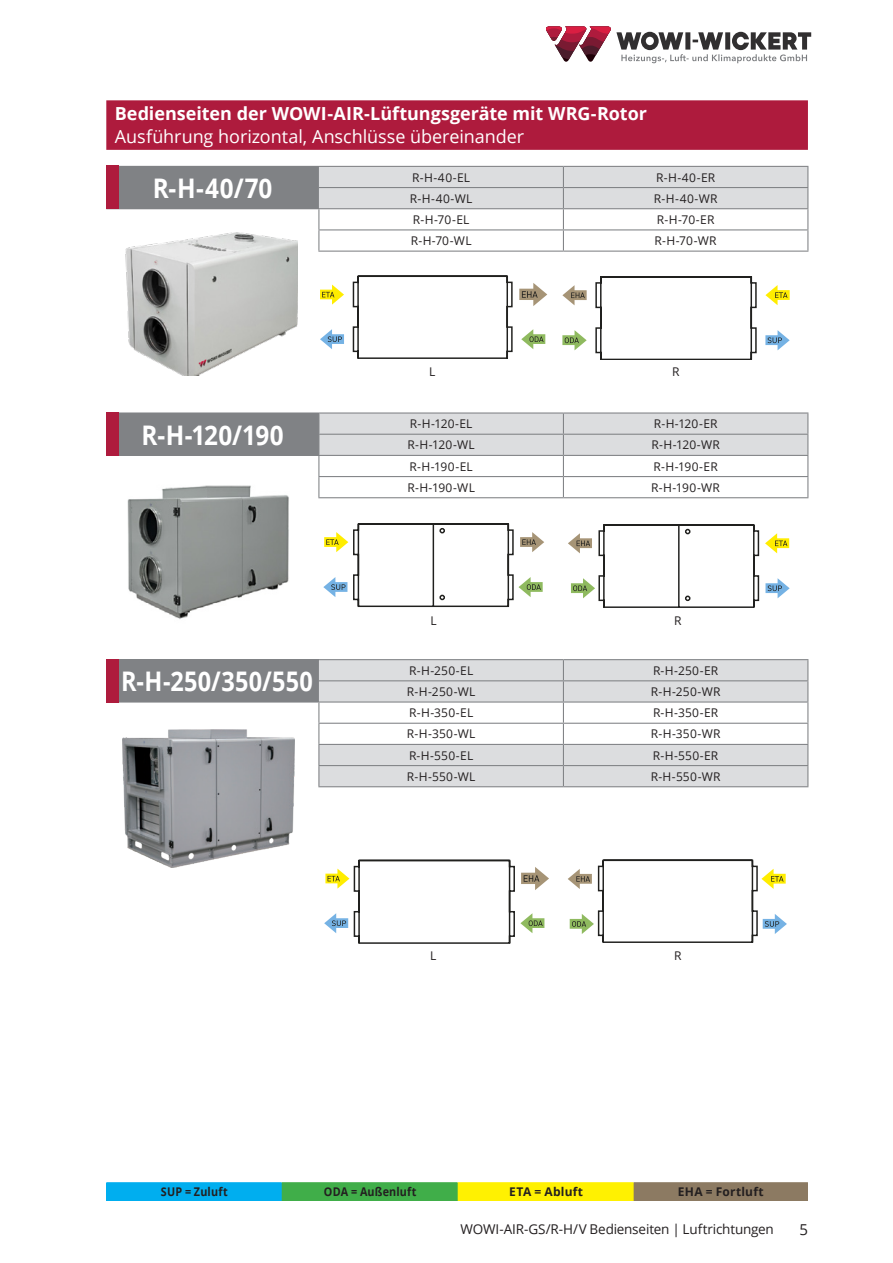
<style>
.page{position:relative;width:893px;height:1263px;background:#fff}
.page>*{position:absolute;margin:0;border:0;box-sizing:border-box;transform-origin:0 0}
.t1{font:700 27px "Open Sans";letter-spacing:.015em;color:#fff;scale:.9 1}
.t2{font:700 27px "Open Sans";letter-spacing:.015em;color:#fff;scale:.87 1}
.t3{font:700 18px "Open Sans";letter-spacing:-.005em;color:#fff}
.t4{font:18px "Open Sans";letter-spacing:-.005em;color:#fff}
.t5{font:15px "Open Sans";color:#231f20}
.t6{font:13.5px "Open Sans";letter-spacing:-.015em;color:#231f20}
.t7{font:12px "Open Sans";letter-spacing:.02em;color:#231f20}
.t8{font:700 12px "Open Sans";letter-spacing:.015em;color:#231f20;scale:.9 1}
.t9{font:700 12px "Open Sans";letter-spacing:.015em;color:#231f20}
</style>
<div class="page">
<svg style="left:546px;top:27px;width:265px;height:36px"></svg>
<svg style="left:323px;top:523px;width:221px;height:85px"></svg>
<svg style="left:568px;top:524px;width:222px;height:84px"></svg>
<img style="left:127px;top:485px;width:162px;height:134px">
<div style="left:106px;top:413px;width:213px;height:42px;background:#808285"></div>
<hr style="left:106px;top:412px;width:213px;height:2px;background:#808285">
<hr style="left:319px;top:412px;width:244px;height:2px;background:#808285">
<hr style="left:563px;top:412px;width:245px;height:2px;background:#808285">
<hr style="left:318px;top:497px;width:245px;height:1px;background:#808285">
<hr style="left:563px;top:497px;width:245px;height:1px;background:#808285">
<svg style="left:318px;top:413px;width:490px;height:84px"></svg>
<div style="left:106px;top:412px;width:13px;height:44px;background:#ae1b3d"></div>
<img style="left:122px;top:730px;width:173px;height:137px">
<div style="left:106px;top:660px;width:213px;height:42px;background:#808285"></div>
<svg style="left:319px;top:660px;width:488px;height:126px;fill:#dcdddf"></svg>
<hr style="left:319px;top:680px;width:244px;height:1px;background:#808285">
<hr style="left:563px;top:680px;width:245px;height:1px;background:#808285">
<hr style="left:318px;top:723px;width:245px;height:1px;background:#808285">
<hr style="left:563px;top:723px;width:245px;height:1px;background:#808285">
<hr style="left:318px;top:765px;width:245px;height:1px;background:#808285">
<hr style="left:563px;top:765px;width:245px;height:1px;background:#808285">
<svg style="left:807px;top:660px;width:1px;height:126px"></svg>
<hr style="left:106px;top:659px;width:213px;height:1px;background:#808285">
<hr style="left:319px;top:659px;width:244px;height:1px;background:#808285">
<hr style="left:563px;top:659px;width:245px;height:1px;background:#808285">
<hr style="left:319px;top:701px;width:244px;height:1px;background:#808285">
<hr style="left:563px;top:701px;width:245px;height:1px;background:#808285">
<hr style="left:318px;top:744px;width:245px;height:1px;background:#808285">
<hr style="left:563px;top:744px;width:245px;height:1px;background:#808285">
<hr style="left:318px;top:786px;width:245px;height:1px;background:#808285">
<hr style="left:563px;top:786px;width:245px;height:1px;background:#808285">
<svg style="left:318px;top:702px;width:1px;height:84px"></svg>
<svg style="left:563px;top:660px;width:1px;height:126px"></svg>
<svg style="left:324px;top:859px;width:225px;height:85px"></svg>
<svg style="left:568px;top:859px;width:219px;height:84px"></svg>
<div style="left:106px;top:659px;width:13px;height:43px;background:#ae1b3d"></div>
<div style="left:106px;top:1183px;width:176px;height:17px;background:#00aeef"></div>
<div style="left:282px;top:1183px;width:176px;height:17px;background:#40ae49"></div>
<div style="left:458px;top:1183px;width:176px;height:17px;background:#fff101"></div>
<div style="left:634px;top:1183px;width:173px;height:17px;background:#8c7a62"></div>
<hr style="left:106px;top:1182px;width:176px;height:1px;background:#00aeef">
<hr style="left:106px;top:1200px;width:176px;height:1px;background:#00aeef">
<hr style="left:282px;top:1182px;width:176px;height:1px;background:#40ae49">
<hr style="left:282px;top:1200px;width:176px;height:1px;background:#40ae49">
<hr style="left:458px;top:1182px;width:176px;height:1px;background:#fff101">
<hr style="left:458px;top:1200px;width:176px;height:1px;background:#fff101">
<hr style="left:634px;top:1182px;width:174px;height:1px;background:#8c7a62">
<svg style="left:807px;top:1183px;width:1px;height:17px"></svg>
<hr style="left:634px;top:1200px;width:174px;height:1px;background:#8c7a62">
<div style="left:106px;top:100px;width:702px;height:50px;background:#ae1b3d"></div>
<img style="left:125px;top:232px;width:173px;height:143px">
<div style="left:106px;top:166px;width:213px;height:43px;background:#808285"></div>
<hr style="left:318px;top:251px;width:245px;height:1px;background:#808285">
<hr style="left:563px;top:251px;width:245px;height:1px;background:#808285">
<svg style="left:318px;top:166px;width:490px;height:85px"></svg>
<svg style="left:320px;top:329px;width:24px;height:20px"></svg>
<svg style="left:352px;top:275px;width:161px;height:84px"></svg>
<svg style="left:320px;top:285px;width:24px;height:20px"></svg>
<svg style="left:519px;top:283px;width:28px;height:23px"></svg>
<svg style="left:521px;top:329px;width:24px;height:20px"></svg>
<svg style="left:765px;top:330px;width:25px;height:20px"></svg>
<svg style="left:562px;top:285px;width:25px;height:20px"></svg>
<svg style="left:562px;top:330px;width:25px;height:20px"></svg>
<svg style="left:765px;top:285px;width:25px;height:20px"></svg>
<svg style="left:595px;top:276px;width:162px;height:84px"></svg>
<div style="left:106px;top:166px;width:13px;height:43px;background:#ae1b3d"></div>
<h2 class="t3" style="left:115px;top:101px;width:534px">Bedienseiten der WOWI-AIR-Lüftungsgeräte mit WRG-Rotor</h2>
<h2 class="t4" style="left:115px;top:125px;width:411px">Ausführung horizontal, Anschlüsse übereinander</h2>
<h1 class="t1" style="left:153px;top:169px;width:135px">R-H-40/70</h1>
<p class="t7" style="left:412px;top:169px;width:59px">R-H-40-EL</p>
<p class="t7" style="left:656px;top:169px;width:61px">R-H-40-ER</p>
<p class="t7" style="left:410px;top:190px;width:64px">R-H-40-WL</p>
<p class="t7" style="left:654px;top:190px;width:65px">R-H-40-WR</p>
<p class="t7" style="left:413px;top:211px;width:58px">R-H-70-EL</p>
<p class="t7" style="left:657px;top:211px;width:59px">R-H-70-ER</p>
<p class="t7" style="left:411px;top:233px;width:62px">R-H-70-WL</p>
<p class="t7" style="left:655px;top:233px;width:64px">R-H-70-WR</p>
<h1 class="t1" style="left:141px;top:416px;width:160px">R-H-120/190</h1>
<h1 class="t2" style="left:121px;top:662px;width:222px">R-H-250/350/550</h1>
<p class="t7" style="left:429px;top:364px;width:8px">L</p>
<p class="t7" style="left:672px;top:364px;width:9px">R</p>
<p class="t7" style="left:410px;top:416px;width:64px">R-H-120-EL</p>
<p class="t7" style="left:654px;top:416px;width:65px">R-H-120-ER</p>
<p class="t7" style="left:408px;top:437px;width:69px">R-H-120-WL</p>
<p class="t7" style="left:651px;top:437px;width:70px">R-H-120-WR</p>
<p class="t7" style="left:410px;top:458px;width:65px">R-H-190-EL</p>
<p class="t7" style="left:653px;top:458px;width:66px">R-H-190-ER</p>
<p class="t7" style="left:407px;top:479px;width:69px">R-H-190-WL</p>
<p class="t7" style="left:651px;top:479px;width:70px">R-H-190-WR</p>
<p class="t7" style="left:431px;top:612px;width:8px">L</p>
<p class="t7" style="left:674px;top:612px;width:9px">R</p>
<p class="t7" style="left:409px;top:662px;width:66px">R-H-250-EL</p>
<p class="t7" style="left:653px;top:662px;width:67px">R-H-250-ER</p>
<p class="t7" style="left:407px;top:683px;width:70px">R-H-250-WL</p>
<p class="t7" style="left:651px;top:683px;width:71px">R-H-250-WR</p>
<p class="t7" style="left:409px;top:705px;width:66px">R-H-350-EL</p>
<p class="t7" style="left:653px;top:705px;width:67px">R-H-350-ER</p>
<p class="t7" style="left:407px;top:726px;width:70px">R-H-350-WL</p>
<p class="t7" style="left:651px;top:726px;width:71px">R-H-350-WR</p>
<p class="t7" style="left:409px;top:747px;width:66px">R-H-550-EL</p>
<p class="t7" style="left:653px;top:747px;width:67px">R-H-550-ER</p>
<p class="t7" style="left:407px;top:768px;width:70px">R-H-550-WL</p>
<p class="t7" style="left:651px;top:768px;width:71px">R-H-550-WR</p>
<p class="t7" style="left:430px;top:947px;width:8px">L</p>
<p class="t7" style="left:674px;top:947px;width:9px">R</p>
<p class="t8" style="left:161px;top:1183px;width:76px">SUP = Zuluft</p>
<p class="t8" style="left:324px;top:1183px;width:104px">ODA = Außenluft</p>
<p class="t9" style="left:509px;top:1183px;width:75px">ETA = Abluft</p>
<p class="t9" style="left:678px;top:1183px;width:87px">EHA = Fortluft</p>
<p class="t6" style="left:461px;top:1219px;width:315px">WOWI-AIR-GS/R-H/V Bedienseiten | Luftrichtungen</p>
<p class="t5" style="left:799px;top:1219px;width:10px">5</p>
</div>
